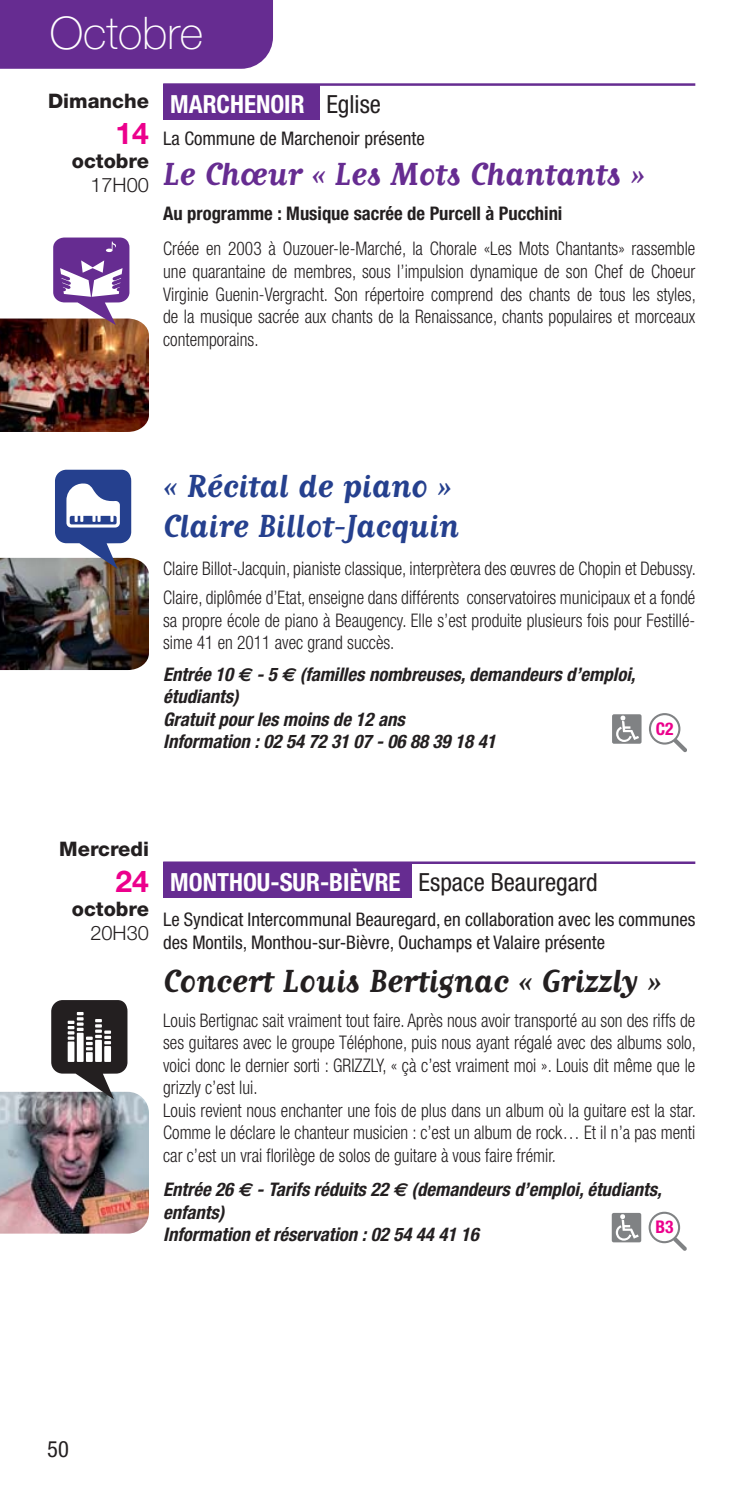
<style>
.page{position:relative;width:745px;height:1489px;background:#fff}
.page>*{position:absolute;margin:0;border:0;box-sizing:border-box;transform-origin:0 0}
.t1{font:100 45px "Helvetica Neue";color:#fff}
.t2{font:700 37.5px/40px "Matrix Script";color:#25408e}
.t3{font:700 37.5px "Matrix Script";color:#231f20}
.t4{font:700 37.5px "Matrix Script";color:#662c91}
.t5{font:700 30px "Helvetica Neue";color:#ec008c}
.t6{font:700 condensed 25px "Helvetica Neue";color:#fff}
.t7{font:condensed 22.5px "Helvetica Neue";color:#231f20}
.t8{font:800 20px "Helvetica Neue";color:#231f20}
.t9{font:300 20px "Helvetica Neue";color:#231f20}
.t10{font:300 condensed 18.75px/22.5px "Helvetica Neue";color:#231f20;scale:.93 1}
.t11{font:italic 700 condensed 18.75px/22.5px "Helvetica Neue";color:#231f20}
.t12{font:condensed 18.75px/22.5px "Helvetica Neue";color:#231f20}
.t13{font:700 condensed 18.75px "Helvetica Neue";color:#231f20}
.t14{font:700 condensed 17.5px "Helvetica Neue";color:#ec008c}
.s1{font-weight:400;color:#231f20}
.s2{font-family:"Euro Sans";font-stretch:normal}
</style>
<div class="page">
<div style="left:0;top:0;width:273px;height:69px;background:#662c91"></div>
<img style="left:0;top:1000px;width:149px;height:233px">
<div style="left:163px;top:85px;width:156px;height:35px;background:#662c91"></div>
<hr style="left:163px;top:83px;width:156px;height:3px;background:#662c91">
<hr style="left:319px;top:83px;width:375px;height:3px;background:#662c91">
<svg style="left:649px;top:713px;width:37px;height:39px"></svg>
<svg style="left:612px;top:714px;width:29px;height:29px"></svg>
<div style="left:163px;top:862px;width:248px;height:36px;background:#662c91"></div>
<hr style="left:163px;top:861px;width:248px;height:3px;background:#662c91">
<hr style="left:411px;top:861px;width:283px;height:3px;background:#662c91">
<svg style="left:648px;top:1211px;width:38px;height:39px"></svg>
<svg style="left:611px;top:1212px;width:29px;height:30px"></svg>
<img style="left:0;top:237px;width:149px;height:195px">
<img style="left:0;top:469px;width:149px;height:201px">
<h1 class="t1" style="left:50px;top:17px;width:155px">Octobre</h1>
<p class="t8" style="left:48px;top:93px;width:102px">Dimanche</p>
<h3 class="t5" style="left:115px;top:122px;width:35px">14</h3>
<p class="t8" style="left:72px;top:153px;width:79px">octobre</p>
<p class="t9" style="left:90px;top:177px;width:60px">17H00</p>
<h3 class="t6" style="left:170px;top:95px;width:212px">MARCHENOIR <span class="s1">Eglise</span></h3>
<p class="t12" style="left:163px;top:129px;width:263px">La Commune de Marchenoir présente</p>
<h2 class="t4" style="left:163px;top:162px;width:482px">Le Chœur « Les Mots Chantants »</h2>
<p class="t13" style="left:163px;top:206px;width:400px">Au programme : Musique sacrée de Purcell à Pucchini</p>
<p class="t10" style="left:163px;top:239px;width:574px;text-align:justify">Créée en 2003 à Ouzouer-le-Marché, la Chorale «Les Mots Chantants» rassemble une quarantaine de membres, sous l’impulsion dynamique de son Chef de Choeur Virginie Guenin-Vergracht. Son répertoire comprend des chants de tous les styles, de la musique sacrée aux chants de la Renaissance, chants populaires et morceaux contemporains.</p>
<h2 class="t2" style="left:163px;top:470px;width:297px">« Récital de piano »<br>Claire Billot-Jacquin</h2>
<p class="t10" style="left:163px;top:554px;width:574px;line-height:29.5px">Claire Billot-Jacquin, pianiste classique, interprètera des œuvres de Chopin et Debussy.<br>Claire, diplômée d’Etat, enseigne dans différents conservatoires municipaux et a fondé</p>
<p class="t10" style="left:163px;top:610px;width:573px">sa propre école de piano à Beaugency. Elle s’est produite plusieurs fois pour Festillé&shy;sime 41 en 2011 avec grand succès.</p>
<p class="t11" style="left:163px;top:664px;width:473px">Entrée 10 <span class="s2">€</span> - 5 <span class="s2">€</span> (familles nombreuses, demandeurs d’emploi, étudiants)<br>Gratuit pour les moins de 12 ans</p>
<p class="t14" style="left:655px;top:722px;width:19px">C2</p>
<p class="t11" style="left:163px;top:731px;width:334px">Information : 02 54 72 31 07 - 06 88 39 18 41</p>
<p class="t8" style="left:59px;top:841px;width:91px">Mercredi</p>
<h3 class="t5" style="left:115px;top:870px;width:35px">24</h3>
<p class="t8" style="left:72px;top:901px;width:79px">octobre</p>
<p class="t9" style="left:90px;top:925px;width:60px">20H30</p>
<h3 class="t6" style="left:170px;top:872px;width:429px">MONTHOU-SUR-BIÈVRE <span class="s1">Espace Beauregard</span></h3>
<p class="t12" style="left:163px;top:909px;width:533px">Le Syndicat Intercommunal Beauregard, en collaboration avec les communes des Montils, Monthou-sur-Bièvre, Ouchamps et Valaire présente</p>
<h2 class="t3" style="left:163px;top:968px;width:499px">Concert Louis Bertignac « Grizzly »</h2>
<p class="t10" style="left:163px;top:1010px;width:574px">Louis Bertignac sait vraiment tout faire. Après nous avoir transporté au son des riffs de ses guitares avec le groupe Téléphone, puis nous ayant régalé avec des albums solo, voici donc le dernier sorti : GRIZZLY, « çà c’est vraiment moi ». Louis dit même que le grizzly c’est lui.<br>Louis revient nous enchanter une fois de plus dans un album où la guitare est la star.<br>Comme le déclare le chanteur musicien : c’est un album de rock… Et il n’a pas menti car c’est un vrai florilège de solos de guitare à vous faire frémir.</p>
<p class="t11" style="left:163px;top:1179px;width:499px">Entrée 26 <span class="s2">€</span> - Tarifs réduits 22 <span class="s2">€</span> (demandeurs d’emploi, étudiants, enfants)</p>
<p class="t14" style="left:655px;top:1220px;width:20px">B3</p>
<p class="t11" style="left:163px;top:1224px;width:317px">Information et réservation : 02 54 44 41 16</p>
<p class="t7" style="left:47px;top:1440px;width:23px">50</p>
</div>
